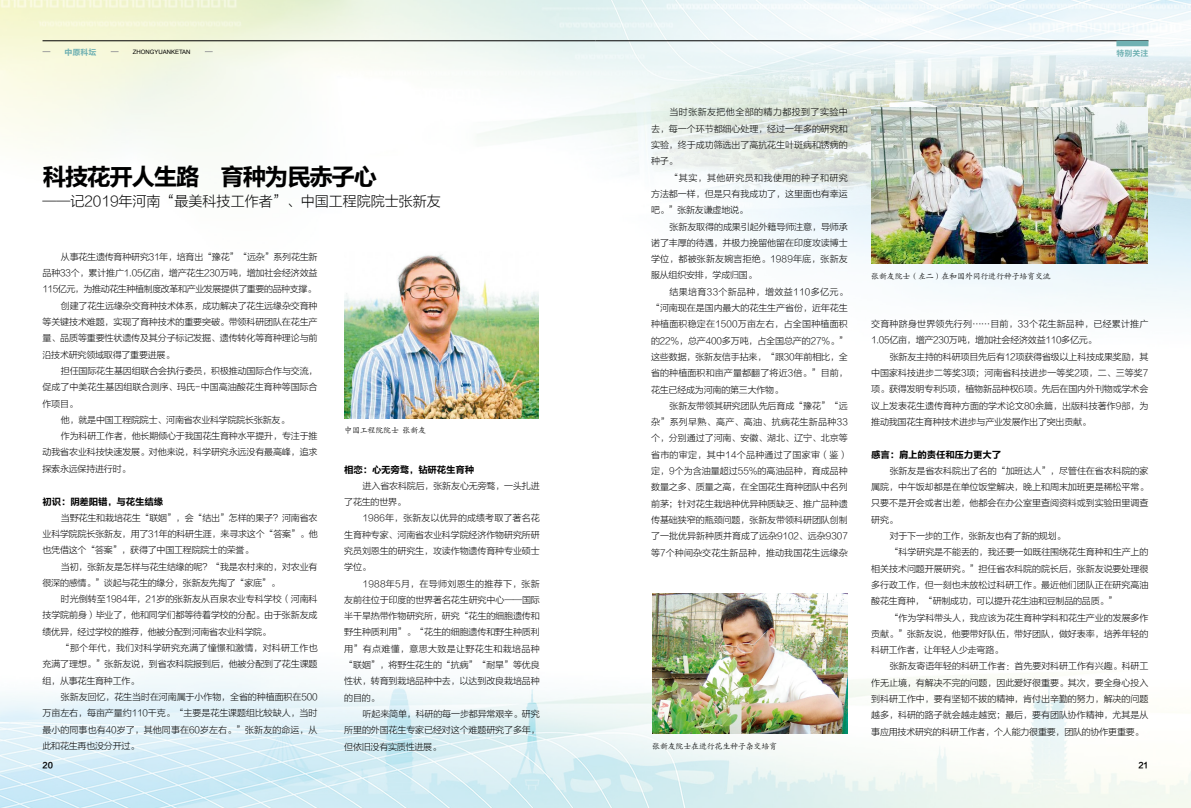
<style>
.page{position:relative;width:1191px;height:808px;background:#fff}
.page>*{position:absolute;margin:0;border:0;box-sizing:border-box;transform-origin:0 0}
.t1{font:24px "FZLTCHK GBK1 0";letter-spacing:-.075em;color:#000}
.t2{font:14px "FZLTXHK GBK1 0";color:#000}
.t3{font:9.5px "FZLTCHK GBK1 0";letter-spacing:-.025em;color:#000}
.t4{font:9px/16.3px "FZLTXHK GBK1 0";letter-spacing:-.015em;color:#000;text-align:justify}
.t5{font:9px/16.3px "FZLTXHK GBK1 0";letter-spacing:.02em;color:#000}
.t6{font:9px "FZLTXHK GBK1 0";letter-spacing:-.045em;color:#000}
.t7{font:8px "FZKTK GBK1 0";letter-spacing:-.025em;color:#000}
.t8{font:8px "FZLTCHJW GB1 0";color:#70b1b3}
.t9{font:8px "FZLTCHJW GB1 0";color:#000}
.t10{font:6px "Arial";color:#000}
</style>
<div class="page">
<img style="left:0;top:0;width:1191px;height:808px">
<img style="left:871px;top:108px;width:276px;height:156px">
<img style="left:652px;top:593px;width:196px;height:140px">
<img style="left:344px;top:251px;width:195px;height:167px">
<hr style="left:595px;top:41px;width:553px;height:1px;background:#000">
<hr style="left:43px;top:41px;width:552px;height:1px;background:#000">
<div style="left:1116px;top:41px;width:32px;height:5px;background:#70b1b3"></div>
<p class="t8" style="left:65px;top:47px;width:33px">中原科坛</p>
<p class="t10" style="left:133px;top:48px;width:59px">ZHONGYUANKETAN</p>
<p class="t8" style="left:1116px;top:48px;width:33px">特别关注</p>
<h1 class="t1" style="left:43px;top:164px;width:336px">科技花开人生路 育种为民赤子心</h1>
<h2 class="t2" style="left:43px;top:193px;width:400px">——记2019年河南“最美科技工作者”、中国工程院院士张新友</h2>
<p class="t4" style="left:61px;top:249px;width:258px">从事花生遗传育种研究31年，培育出“豫花”“远杂”系列花生新</p>
<p class="t4" style="left:43px;top:265px;width:277px">品种33个，累计推广1.05亿亩，增产花生230万吨，增加社会经济效益</p>
<p class="t6" style="left:43px;top:284px;width:275px">115亿元，为推动花生种植制度改革和产业发展提供了重要的品种支撑。</p>
<p class="t4" style="left:61px;top:298px;width:258px">创建了花生远缘杂交育种技术体系，成功解决了花生远缘杂交育种</p>
<p class="t4" style="left:43px;top:314px;width:276px">等关键技术难题，实现了育种技术的重要突破。带领科研团队在花生产</p>
<p class="t4" style="left:43px;top:330px;width:276px">量、品质等重要性状遗传及其分子标记发掘、遗传转化等育种理论与前</p>
<p class="t4" style="left:43px;top:347px;width:133px">沿技术研究领域取得了重要进展。</p>
<p class="t4" style="left:61px;top:363px;width:258px">担任国际花生基因组联合会执行委员，积极推动国际合作与交流，</p>
<p class="t4" style="left:43px;top:379px;width:277px">促成了中美花生基因组联合测序、玛氏-中国高油酸花生育种等国际合</p>
<p class="t4" style="left:43px;top:395px;width:37px">作项目。</p>
<p class="t4" style="left:61px;top:412px;width:230px">他，就是中国工程院院士、河南省农业科学院院长张新友。</p>
<p class="t4" style="left:61px;top:428px;width:258px">作为科研工作者，他长期倾心于我国花生育种水平提升，专注于推</p>
<p class="t4" style="left:43px;top:444px;width:276px">动我省农业科技快速发展。对他来说，科学研究永远没有最高峰，追求</p>
<p class="t4" style="left:43px;top:461px;width:89px">探索永远保持进行时。</p>
<p class="t3" style="left:43px;top:496px;width:122px">初识：阴差阳错，与花生结缘</p>
<p class="t4" style="left:43px;top:510px;width:277px;text-indent:18px">当野花生和栽培花生“联姻”，会“结出”怎样的果子？河南省农业科学院院长张新友，用了31年的科研生涯，来寻求这个“答案”。他也凭借这个“答案”，获得了中国工程院院士的荣誉。</p>
<p class="t4" style="left:43px;top:558px;width:276px;text-indent:18px">当初，张新友是怎样与花生结缘的呢？“我是农村来的，对农业有很深的感情。”谈起与花生的缘分，张新友先掏了“家底”。</p>
<p class="t4" style="left:43px;top:591px;width:276px;text-indent:18px">时光倒转至1984年，21岁的张新友从百泉农业专科学校（河南科技学院前身）毕业了，他和同学们都等待着学校的分配。由于张新友成绩优异，经过学校的推荐，他被分配到河南省农业科学院。</p>
<p class="t4" style="left:43px;top:640px;width:277px;text-indent:18px">“那个年代，我们对科学研究充满了憧憬和激情，对科研工作也充满了理想。”张新友说，到省农科院报到后，他被分配到了花生课题组，从事花生育种工作。</p>
<p class="t4" style="left:43px;top:689px;width:276px;text-indent:18px">张新友回忆，花生当时在河南属于小作物，全省的种植面积在500万亩左右，每亩产量约110千克。“主要是花生课题组比较缺人，当时最小的同事也有40岁了，其他同事在60岁左右。”张新友的命运，从此和花生再也没分开过。</p>
<p class="t7" style="left:344px;top:426px;width:83px">中国工程院院士张新友</p>
<p class="t3" style="left:344px;top:464px;width:131px">相恋：心无旁骛，钻研花生育种</p>
<p class="t4" style="left:344px;top:478px;width:197px;text-indent:18px">进入省农科院后，张新友心无旁骛，一头扎进了花生的世界。</p>
<p class="t4" style="left:344px;top:510px;width:197px;text-indent:18px">1986年，张新友以优异的成绩考取了著名花生育种专家、河南省农业科学院经济作物研究所研究员刘恩生的研究生，攻读作物遗传育种专业硕士学位。</p>
<p class="t4" style="left:344px;top:575px;width:197px;text-indent:18px">1988年5月，在导师刘恩生的推荐下，张新友前往位于印度的世界著名花生研究中心——国际半干旱热带作物研究所，研究“花生的细胞遗传和野生种质利用”。“花生的细胞遗传和野生种质利用”有点难懂，意思大致是让野花生和栽培品种“联姻”，将野生花生的“抗病”“耐旱”等优良性状，转育到栽培品种中去，以达到改良栽培品种的目的。</p>
<p class="t4" style="left:344px;top:706px;width:197px;text-indent:18px">听起来简单，科研的每一步都异常艰辛。研究所里的外国花生专家已经对这个难题研究了多年，但依旧没有实质性进展。</p>
<p class="t4" style="left:651px;top:104px;width:198px;text-indent:18px">当时张新友把他全部的精力都投到了实验中去，每一个环节都细心处理，经过一年多的研究和实验，终于成功筛选出了高抗花生叶斑病和锈病的种子。</p>
<p class="t4" style="left:651px;top:170px;width:198px;text-indent:18px">“其实，其他研究员和我使用的种子和研究方法都一样，但是只有我成功了，这里面也有幸运吧。”张新友谦虚地说。</p>
<p class="t4" style="left:651px;top:219px;width:198px;text-indent:18px">张新友取得的成果引起外籍导师注意，导师承诺了丰厚的待遇，并极力挽留他留在印度攻读博士学位，都被张新友婉言拒绝。1989年底，张新友服从组织安排，学成归国。</p>
<p class="t4" style="left:651px;top:284px;width:198px;text-indent:18px">结果培育33个新品种，增效益110多亿元。“河南现在是国内最大的花生生产省份，近年花生种植面积稳定在1500万亩左右，占全国种植面积的22%，总产400多万吨，占全国总产的27%。”这些数据，张新友信手拈来，“跟30年前相比，全省的种植面积和亩产量都翻了将近3倍。”目前，花生已经成为河南的第三大作物。</p>
<p class="t4" style="left:651px;top:398px;width:198px;text-indent:18px">张新友带领其研究团队先后育成“豫花”“远杂”系列早熟、高产、高油、抗病花生新品种33个，分别通过了河南、安徽、湖北、辽宁、北京等省市的审定，其中14个品种通过了国家审（鉴）定，9个为含油量超过55%的高油品种，育成品种数量之多、质量之高，在全国花生育种团队中名列前茅；针对花生栽培种优异种质缺乏、推广品种遗传基础狭窄的瓶颈问题，张新友带领科研团队创制了一批优异新种质并育成了远杂9102、远杂9307等7个种间杂交花生新品种，推动我国花生远缘杂</p>
<p class="t7" style="left:652px;top:742px;width:126px">张新友院士在进行花生种子杂交培育</p>
<p class="t7" style="left:871px;top:272px;width:181px">张新友院士（左二）在和国外同行进行种子培育交流</p>
<p class="t5" style="left:871px;top:316px;width:279px">交育种跻身世界领先行列……目前，33个花生新品种，已经累计推广<br>1.05亿亩，增产230万吨，增加社会经济效益110多亿元。</p>
<p class="t4" style="left:871px;top:349px;width:279px;text-indent:18px">张新友主持的科研项目先后有12项获得省级以上科技成果奖励，其中国家科技进步二等奖3项；河南省科技进步一等奖2项，二、三等奖7项。获得发明专利5项，植物新品种权6项。先后在国内外刊物或学术会议上发表花生遗传育种方面的学术论文80余篇，出版科技著作9部，为推动我国花生育种技术进步与产业发展作出了突出贡献。</p>
<p class="t3" style="left:871px;top:449px;width:131px">感言：肩上的责任和压力更大了</p>
<p class="t4" style="left:889px;top:463px;width:260px">张新友是省农科院出了名的“加班达人”，尽管住在省农科院的家</p>
<p class="t4" style="left:871px;top:479px;width:279px">属院，中午饭却都是在单位饭堂解决，晚上和周末加班更是稀松平常。</p>
<p class="t4" style="left:871px;top:495px;width:279px">只要不是开会或者出差，他都会在办公室里查阅资料或到实验田里调查</p>
<p class="t4" style="left:871px;top:512px;width:28px">研究。</p>
<p class="t4" style="left:889px;top:528px;width:177px">对于下一步的工作，张新友也有了新的规划。</p>
<p class="t4" style="left:889px;top:544px;width:260px">“科学研究是不能丢的，我还要一如既往围绕花生育种和生产上的</p>
<p class="t4" style="left:871px;top:561px;width:279px">相关技术问题开展研究。”担任省农科院的院长后，张新友说要处理很</p>
<p class="t4" style="left:871px;top:577px;width:279px">多行政工作，但一刻也未放松过科研工作。最近他们团队正在研究高油</p>
<p class="t4" style="left:871px;top:593px;width:247px">酸花生育种，“研制成功，可以提升花生油和豆制品的品质。”</p>
<p class="t4" style="left:889px;top:609px;width:260px">“作为学科带头人，我应该为花生育种学科和花生产业的发展多作</p>
<p class="t4" style="left:871px;top:626px;width:279px">贡献。”张新友说，他要带好队伍，带好团队，做好表率，培养年轻的</p>
<p class="t4" style="left:871px;top:642px;width:133px">科研工作者，让年轻人少走弯路。</p>
<p class="t4" style="left:889px;top:658px;width:260px">张新友寄语年轻的科研工作者：首先要对科研工作有兴趣。科研工</p>
<p class="t4" style="left:871px;top:675px;width:279px">作无止境，有解决不完的问题，因此爱好很重要。其次，要全身心投入</p>
<p class="t4" style="left:871px;top:691px;width:279px">到科研工作中，要有坚韧不拔的精神，肯付出辛勤的努力，解决的问题</p>
<p class="t4" style="left:871px;top:707px;width:279px">越多，科研的路子就会越走越宽；最后，要有团队协作精神，尤其是从</p>
<p class="t4" style="left:871px;top:724px;width:274px">事应用技术研究的科研工作者，个人能力很重要，团队的协作更重要。</p>
<p class="t9" style="left:43px;top:760px;width:12px">20</p>
<p class="t9" style="left:1138px;top:760px;width:12px">21</p>
</div>
